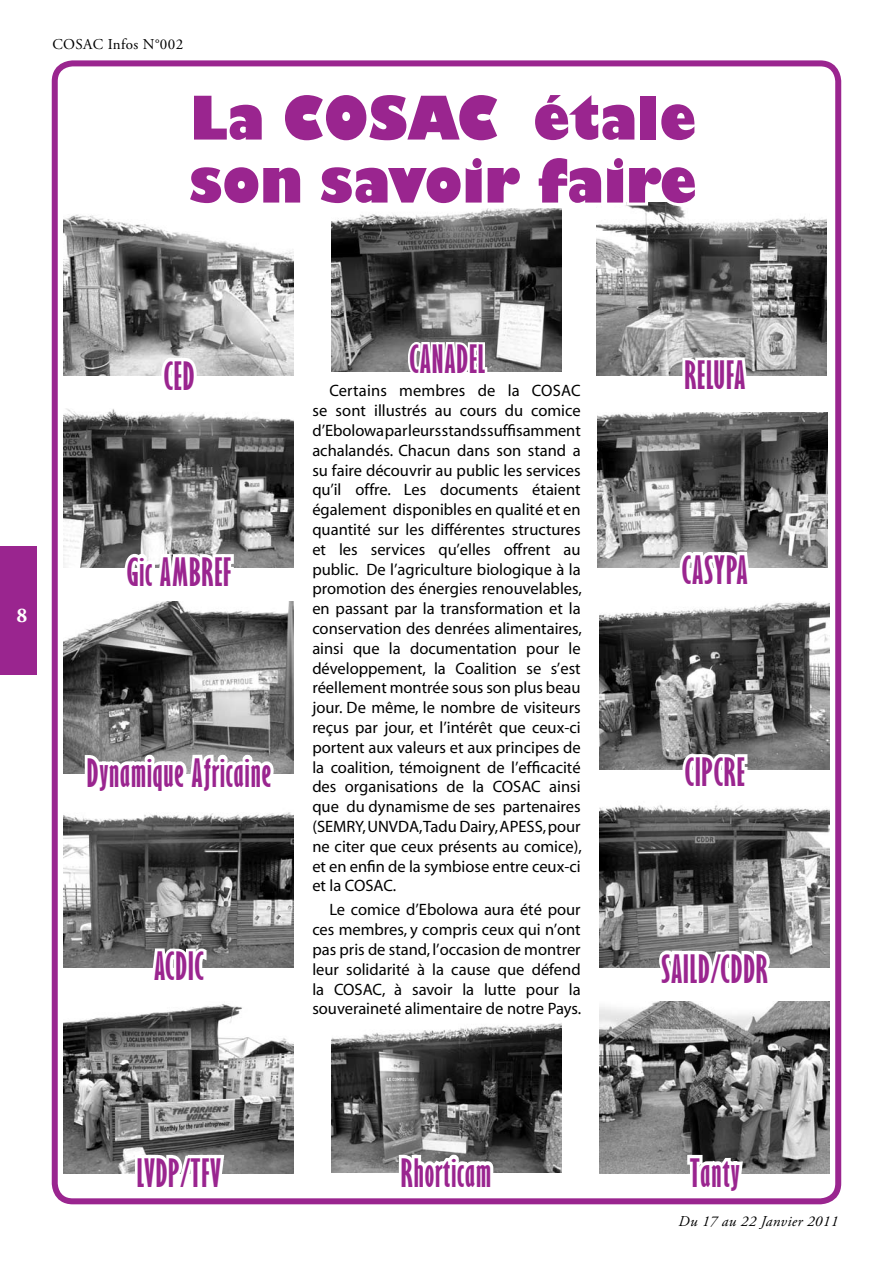
<style>
.page{position:relative;width:893px;height:1263px;background:#fff}
.page>*{position:absolute;margin:0;border:0;box-sizing:border-box;transform-origin:0 0}
.t1{font:800 58.8px/63px "Gill Sans";color:#9a258f;scale:.9 1}
.t2{font:700 extra-condensed 36px "Gill Sans";letter-spacing:.025em;color:#9a258f}
.t3{font:700 21px "Adobe Garamond Pro";color:#fff}
.t4{font:16.5px/19.8px "Myriad";color:#000;text-align:justify}
.t5{font:italic 15px "Adobe Garamond Pro";letter-spacing:.025em;color:#000}
.t6{font:15px "Adobe Garamond Pro";letter-spacing:.025em;color:#000}
</style>
<div class="page">
<div style="left:0;top:546px;width:37px;height:129px;background:#9a258f"></div>
<div style="left:52px;top:60px;width:789px;height:1144px;border:6px solid #9a258f;border-radius:18px"></div>
<img style="left:64px;top:214px;width:230px;height:161px">
<img style="left:597px;top:210px;width:230px;height:165px">
<img style="left:64px;top:601px;width:230px;height:173px">
<img style="left:332px;top:210px;width:230px;height:161px">
<img style="left:64px;top:408px;width:230px;height:160px">
<img style="left:597px;top:412px;width:230px;height:156px">
<img style="left:64px;top:1004px;width:230px;height:170px">
<img style="left:599px;top:1001px;width:230px;height:173px">
<img style="left:64px;top:812px;width:230px;height:155px">
<img style="left:599px;top:805px;width:230px;height:162px">
<img style="left:332px;top:1023px;width:230px;height:150px">
<img style="left:599px;top:601px;width:230px;height:169px">
<svg style="left:157px;top:353px;width:44px;height:23px"></svg>
<svg style="left:405px;top:339px;width:84px;height:33px"></svg>
<svg style="left:120px;top:515px;width:117px;height:129px"></svg>
<svg style="left:82px;top:749px;width:197px;height:136px"></svg>
<svg style="left:148px;top:944px;width:64px;height:24px"></svg>
<svg style="left:132px;top:1150px;width:96px;height:55px"></svg>
<svg style="left:396px;top:1023px;width:100px;height:150px"></svg>
<svg style="left:684px;top:1152px;width:62px;height:53px"></svg>
<svg style="left:654px;top:946px;width:120px;height:22px"></svg>
<svg style="left:678px;top:749px;width:72px;height:21px"></svg>
<svg style="left:675px;top:547px;width:79px;height:21px"></svg>
<svg style="left:679px;top:353px;width:72px;height:23px"></svg>
<svg style="left:486px;top:202px;width:196px;height:8px"></svg>
<p class="t6" style="left:52px;top:35px;width:132px">COSAC Infos N°002</p>
<h1 class="t1" style="left:190px;top:91px;width:565px">La COSAC étale son savoir faire</h1>
<p class="t3" style="left:16px;top:604px;width:12px">8</p>
<h2 class="t2" style="left:164px;top:354px;width:32px">CED</h2>
<h2 class="t2" style="left:127px;top:550px;width:106px">Gic AMBREF</h2>
<h2 class="t2" style="left:87px;top:751px;width:186px">Dynamique Africaine</h2>
<h2 class="t2" style="left:154px;top:944px;width:51px">ACDIC</h2>
<h2 class="t2" style="left:410px;top:337px;width:77px">CANADEL</h2>
<p class="t4" style="left:312px;top:382px;width:271px;text-indent:17px">Certains membres de la COSAC se sont illustrés au cours du comice d’Ebolowa par leurs stands suffisamment achalandés. Chacun dans son stand a su faire découvrir au public les services qu’il offre. Les documents étaient également disponibles en qualité et en quantité sur les différentes structures et les services qu’elles offrent au public. De l’agriculture biologique à la promotion des énergies renouvelables, en passant par la transformation et la conservation des denrées alimentaires, ainsi que la documentation pour le développement, la Coalition se s’est réellement montrée sous son plus beau jour. De même, le nombre de visiteurs reçus par jour, et l’intérêt que ceux-ci portent aux valeurs et aux principes de la coalition, témoignent de l’efficacité des organisations de la COSAC ainsi que du dynamisme de ses partenaires (SEMRY, UNVDA, Tadu Dairy, APESS, pour ne citer que ceux présents au comice), et en enfin de la symbiose entre ceux-ci et la COSAC.</p>
<p class="t4" style="left:312px;top:901px;width:271px;text-indent:17px">Le comice d’Ebolowa aura été pour ces membres, y compris ceux qui n’ont pas pris de stand, l’occasion de montrer leur solidarité à la cause que défend la COSAC, à savoir la lutte pour la souveraineté alimentaire de notre Pays.</p>
<h2 class="t2" style="left:684px;top:353px;width:62px">RELUFA</h2>
<h2 class="t2" style="left:682px;top:548px;width:67px">CASYPA</h2>
<h2 class="t2" style="left:685px;top:750px;width:61px">CIPCRE</h2>
<h2 class="t2" style="left:662px;top:946px;width:108px">SAILD/CDDR</h2>
<h2 class="t2" style="left:137px;top:1150px;width:86px">LVDP/TFV</h2>
<h2 class="t2" style="left:401px;top:1150px;width:92px">Rhorticam</h2>
<h2 class="t2" style="left:690px;top:1150px;width:51px">Tanty</h2>
<p class="t5" style="left:679px;top:1212px;width:161px">Du 17 au 22 Janvier 2011</p>
</div>
